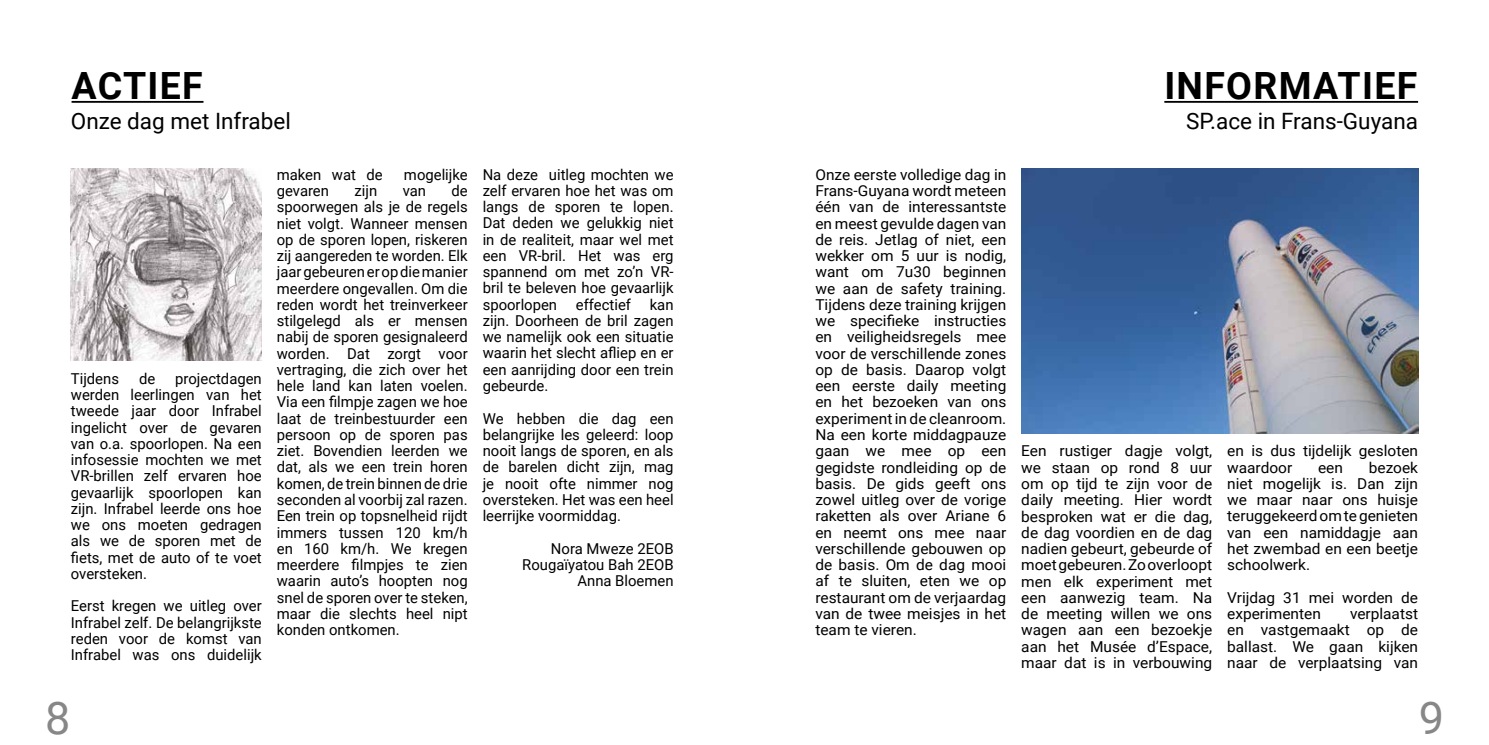
<style>
.page{position:relative;width:1489px;height:745px;background:#fff}
.page>*{position:absolute;margin:0;border:0;box-sizing:border-box;transform-origin:0 0}
.t1{font:45px "Roboto";color:#878787}
.t2{font:700 37.5px "Roboto";letter-spacing:.035em;color:#000}
.t3{font:22.5px "Roboto";color:#000}
.t4{font:15px/16.2px "Roboto";color:#000;text-align:justify}
</style>
<div class="page">
<hr style="left:72px;top:101px;width:131px;height:2px;background:#000">
<img style="left:71px;top:168px;width:191px;height:192px">
<hr style="left:1164px;top:101px;width:253px;height:2px;background:#000">
<img style="left:1021px;top:168px;width:396px;height:265px">
<h2 class="t2" style="left:72px;top:59px;width:133px">ACTIEF</h2>
<h3 class="t3" style="left:71px;top:105px;width:221px">Onze dag met Infrabel</h3>
<p class="t4" style="left:71px;top:369px;width:192px;text-indent:104px">projectdagen werden leerlingen van het tweede jaar door Infrabel ingelicht over de gevaren van o.a. spoorlopen. Na een infosessie mochten we met VR-brillen zelf ervaren hoe gevaarlijk spoorlopen kan zijn. Infrabel leerde ons hoe we ons moeten gedragen als we de sporen met de fiets, met de auto of te voet oversteken.</p>
<p class="t4" style="left:71px;top:597px;width:192px">Eerst kregen we uitleg over Infrabel zelf. De belangrijkste reden voor de komst van Infrabel was ons duidelijk</p>
<p class="t4" style="left:71px;top:369px;width:50px">Tijdens</p>
<p class="t4" style="left:139px;top:369px;width:18px">de</p>
<p class="t4" style="left:277px;top:165px;width:107px">maken wat de</p>
<p class="t4" style="left:404px;top:165px;width:65px">mogelijke</p>
<p class="t4" style="left:277px;top:182px;width:54px">gevaren</p>
<p class="t4" style="left:354px;top:182px;width:24px">zijn</p>
<p class="t4" style="left:402px;top:182px;width:25px">van</p>
<p class="t4" style="left:277px;top:182px;width:192px;text-indent:175px">de spoorwegen als je de regels niet volgt. Wanneer mensen op de sporen lopen, riskeren zij aangereden te worden. Elk jaar gebeuren er op die manier meerdere ongevallen. Om die reden wordt het treinverkeer stilgelegd als er mensen nabij de sporen gesignaleerd worden. Dat zorgt voor vertraging, die zich over het hele land kan laten voelen.<br>Via een filmpje zagen we hoe laat de treinbestuurder een persoon op de sporen pas ziet. Bovendien leerden we dat, als we een trein horen komen, de trein binnen de drie seconden al voorbij zal razen.<br>Een trein op topsnelheid rijdt immers tussen 120 km/h en 160 km/h. We kregen meerdere filmpjes te zien waarin auto’s hoopten nog snel de sporen over te steken, maar die slechts heel nipt konden ontkomen.</p>
<p class="t4" style="left:482px;top:165px;width:192px">Na deze uitleg mochten we zelf ervaren hoe het was om langs de sporen te lopen.<br>Dat deden we gelukkig niet in de realiteit, maar wel met een VR-bril. Het was erg spannend om met zo’n VR&shy;bril te beleven hoe gevaarlijk spoorlopen effectief kan zijn. Doorheen de bril zagen we namelijk ook een situatie waarin het slecht afliep en er een aanrijding door een trein gebeurde.</p>
<p class="t4" style="left:482px;top:409px;width:192px">We hebben die dag een belangrijke les geleerd: loop nooit langs de sporen, en als de barelen dicht zijn, mag je nooit ofte nimmer nog oversteken. Het was een heel leerrijke voormiddag.</p>
<p class="t4" style="left:522px;top:539px;width:153px;text-align:right">Nora Mweze 2EOB<br>Rougaïyatou Bah 2EOB<br>Anna Bloemen</p>
<p class="t4" style="left:815px;top:166px;width:192px">Onze eerste volledige dag in Frans-Guyana wordt meteen één van de interessantste en meest gevulde dagen van de reis. Jetlag of niet, een wekker om 5 uur is nodig, want om 7u30 beginnen we aan de safety training.<br>Tijdens deze training krijgen we specifieke instructies en veiligheidsregels mee voor de verschillende zones op de basis. Daarop volgt een eerste daily meeting en het bezoeken van ons experiment in de cleanroom.<br>Na een korte middagpauze gaan we mee op een gegidste rondleiding op de basis. De gids geeft ons zowel uitleg over de vorige raketten als over Ariane 6 en neemt ons mee naar verschillende gebouwen op de basis. Om de dag mooi af te sluiten, eten we op restaurant om de verjaardag van de twee meisjes in het team te vieren.</p>
<h2 class="t2" style="left:1164px;top:59px;width:254px">INFORMATIEF</h2>
<h3 class="t3" style="left:1186px;top:105px;width:233px">SP.ace in Frans-Guyana</h3>
<p class="t4" style="left:1021px;top:442px;width:192px">Een rustiger dagje volgt, we staan op rond 8 uur om op tijd te zijn voor de daily meeting. Hier wordt besproken wat er die dag, de dag voordien en de dag nadien gebeurt, gebeurde of moet gebeuren. Zo overloopt men elk experiment met een aanwezig team. Na de meeting willen we ons wagen aan een bezoekje aan het Musée d’Espace, maar dat is in verbouwing</p>
<p class="t4" style="left:1227px;top:442px;width:192px">en is dus tijdelijk gesloten waardoor</p>
<p class="t4" style="left:1227px;top:458px;width:192px;text-indent:142px">bezoek niet mogelijk is. Dan zijn we maar naar ons huisje teruggekeerd om te genieten van een namiddagje aan het zwembad en een beetje schoolwerk.</p>
<p class="t4" style="left:1227px;top:588px;width:192px">Vrijdag 31 mei worden de experimenten</p>
<p class="t4" style="left:1317px;top:458px;width:26px">een</p>
<p class="t4" style="left:1227px;top:604px;width:192px;text-indent:123px">verplaatst en vastgemaakt op de ballast. We gaan kijken naar de verplaatsing van</p>
<h1 class="t1" style="left:45px;top:685px;width:27px">8</h1>
<h1 class="t1" style="left:1418px;top:685px;width:27px">9</h1>
</div>
